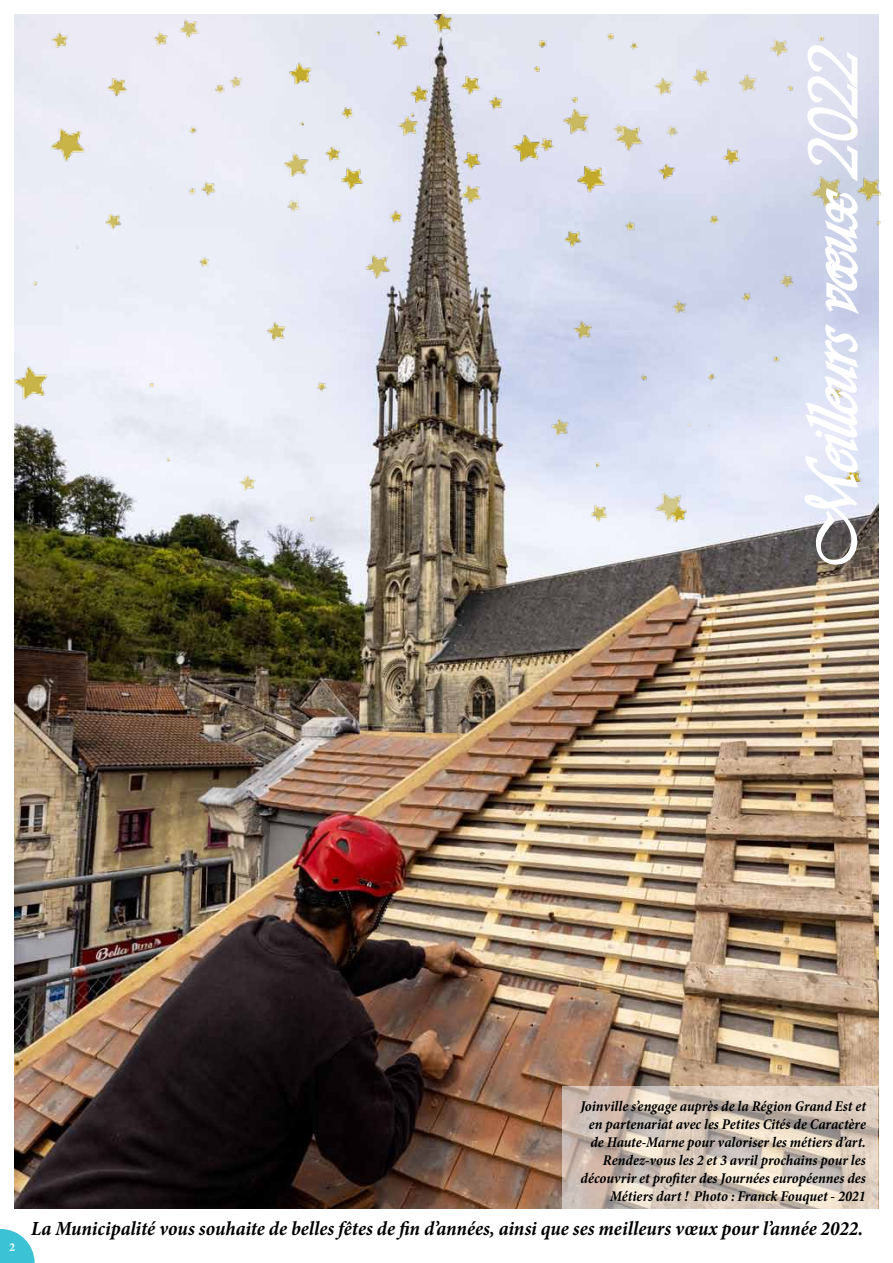
<style>
.page{position:relative;width:893px;height:1263px;background:#fff}
.page>*{position:absolute;margin:0;border:0;box-sizing:border-box;transform-origin:0 0}
.t1{font:72.75px "Vivaldii";color:#fff}
.t2{font:italic 700 condensed 20.25px "Minion Pro";color:#000}
.t3{font:italic 700 condensed 15px/18px "Minion Pro";color:#000;text-align:right}
.t4{font:700 12px "Minion Pro";color:#fff}
</style>
<div class="page">
<img style="left:15px;top:527px;width:863px;height:682px">
<svg style="left:563px;top:1086px;width:315px;height:123px;background:#d3c5b8"></svg>
<img style="left:15px;top:13px;width:866px;height:514px">
<svg style="left:803px;top:44px;width:59px;height:522px"></svg>
<svg style="left:0;top:1229px;width:35px;height:34px"></svg>
<h1 class="t1" style="left:790px;top:570px;width:529px;rotate:-90deg">Meilleurs vœux 2022</h1>
<p class="t4" style="left:9px;top:1238px;width:7px">2</p>
<p class="t3" style="left:580px;top:1097px;width:287px">Joinville s’engage auprès de la Région Grand Est et en partenariat avec les Petites Cités de Caractère de Haute-Marne pour valoriser les métiers d’art.<br>Rendez-vous les 2 et 3 avril prochains pour les découvrir et profiter des Journées européennes des Métiers dart ! Photo : Franck Fouquet - 2021</p>
<h2 class="t2" style="left:31px;top:1215px;width:834px">La Municipalité vous souhaite de belles fêtes de fin d’années, ainsi que ses meilleurs vœux pour l’année 2022.</h2>
</div>
